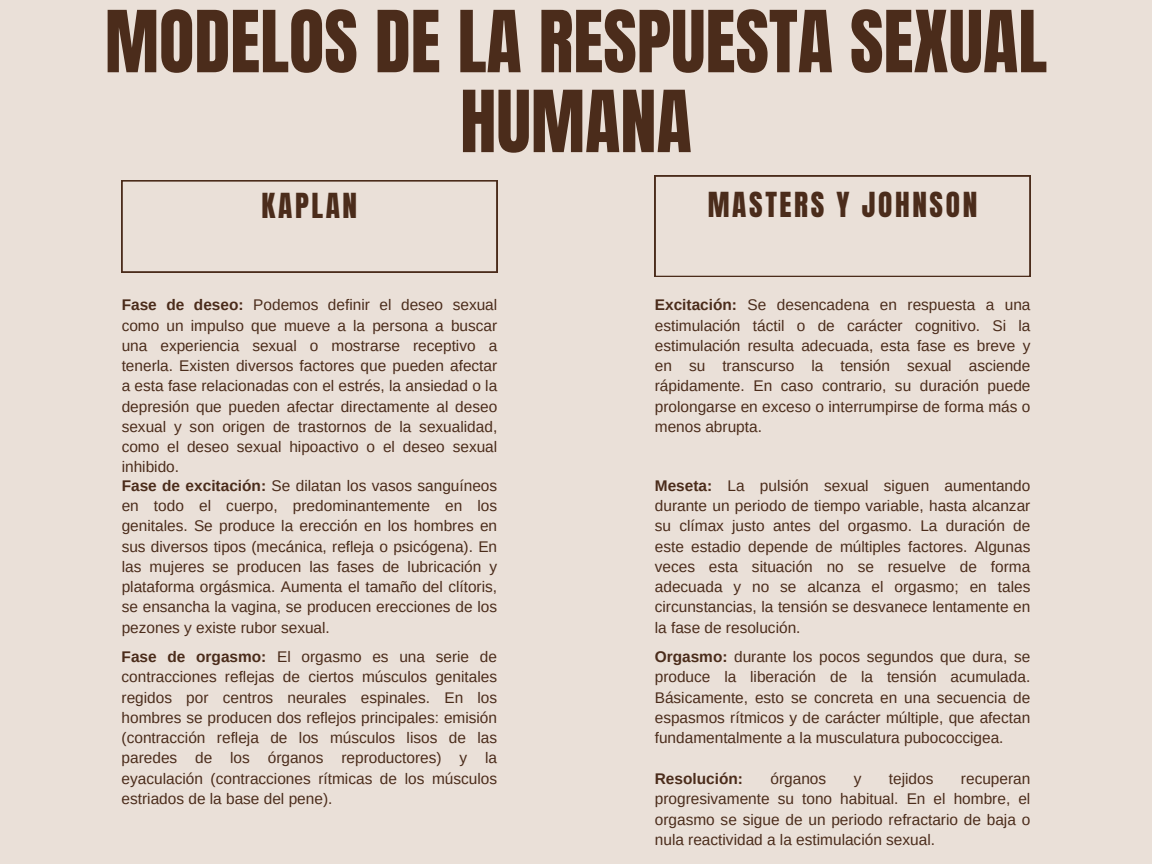
<style>
.page{position:relative;width:1152px;height:864px;background:#eae0d8}
.page>*{position:absolute;margin:0;border:0;box-sizing:border-box;transform-origin:0 0}
.t1{font:72.6px/79.8px "Anton";color:#4b2c1b;text-align:center}
.t2{font:29.4px "Anton";letter-spacing:.09em;color:#4b2c1b}
.t3{font:15.45px/20.2px "Arimo";color:#4b2c1b;text-align:justify}
.t4{font:700 15.45px "Arimo";color:#4b2c1b}
.s1{font-weight:700}
</style>
<div class="page">
<svg style="left:122px;top:181px;width:375px;height:91px"></svg>
<svg style="left:655px;top:176px;width:375px;height:101px"></svg>
<p class="t1" style="left:105px;top:3px;width:944px">MODELOS DE LA RESPUESTA SEXUAL<br>HUMANA</p>
<h1 class="t2" style="left:262px;top:184px;width:97px">KAPLAN</h1>
<h2 class="t2" style="left:708px;top:184px;width:271px">MASTERS Y JOHNSON</h2>
<h2 class="t3" style="left:122px;top:295px;width:377px"><span class="s1">Fase de deseo:</span> Podemos definir el deseo sexual como un impulso que mueve a la persona a buscar una experiencia sexual o mostrarse receptivo a tenerla. Existen diversos factores que pueden afectar a esta fase relacionadas con el estrés, la ansiedad o la depresión que pueden afectar directamente al deseo sexual y son origen de trastornos de la sexualidad, como el deseo sexual hipoactivo o el deseo sexual inhibido.</h2>
<p class="t3" style="left:655px;top:295px;width:377px"><span class="s1">Excitación:</span> Se desencadena en respuesta a una estimulación táctil o de carácter cognitivo. Si la estimulación resulta adecuada, esta fase es breve y en su transcurso la tensión sexual asciende rápidamente. En caso contrario, su duración puede prolongarse en exceso o interrumpirse de forma más o menos abrupta.</p>
<p class="t3" style="left:122px;top:475px;width:377px"><span class="s1">Fase de excitación:</span> Se dilatan los vasos sanguíneos en todo el cuerpo, predominantemente en los genitales. Se produce la erección en los hombres en sus diversos tipos (mecánica, refleja o psicógena). En las mujeres se producen las fases de lubricación y plataforma orgásmica. Aumenta el tamaño del clítoris, se ensancha la vagina, se producen erecciones de los pezones y existe rubor sexual.</p>
<p class="t3" style="left:655px;top:475px;width:377px"><span class="s1">Meseta:</span> La pulsión sexual siguen aumentando durante un periodo de tiempo variable, hasta alcanzar su clímax justo antes del orgasmo. La duración de este estadio depende de múltiples factores. Algunas veces esta situación no se resuelve de forma adecuada y no se alcanza el orgasmo; en tales circunstancias, la tensión se desvanece lentamente en la fase de resolución.</p>
<p class="t3" style="left:122px;top:647px;width:377px"><span class="s1">Fase de orgasmo:</span> El orgasmo es una serie de contracciones reflejas de ciertos músculos genitales regidos por centros neurales espinales. En los hombres se producen dos reflejos principales: emisión (contracción refleja de los músculos lisos de las paredes de los órganos reproductores) y la eyaculación (contracciones rítmicas de los músculos estriados de la base del pene).</p>
<p class="t3" style="left:655px;top:647px;width:377px"><span class="s1">Orgasmo:</span> durante los pocos segundos que dura, se produce la liberación de la tensión acumulada.<br>Básicamente, esto se concreta en una secuencia de espasmos rítmicos y de carácter múltiple, que afectan fundamentalmente a la musculatura pubococcigea.</p>
<p class="t4" style="left:655px;top:770px;width:90px">Resolución:</p>
<p class="t3" style="left:771px;top:769px;width:57px">órganos</p>
<p class="t3" style="left:854px;top:769px;width:9px">y</p>
<p class="t3" style="left:889px;top:769px;width:46px">tejidos</p>
<p class="t3" style="left:655px;top:769px;width:377px;text-indent:306px">recuperan progresivamente su tono habitual. En el hombre, el orgasmo se sigue de un periodo refractario de baja o nula reactividad a la estimulación sexual.</p>
</div>
